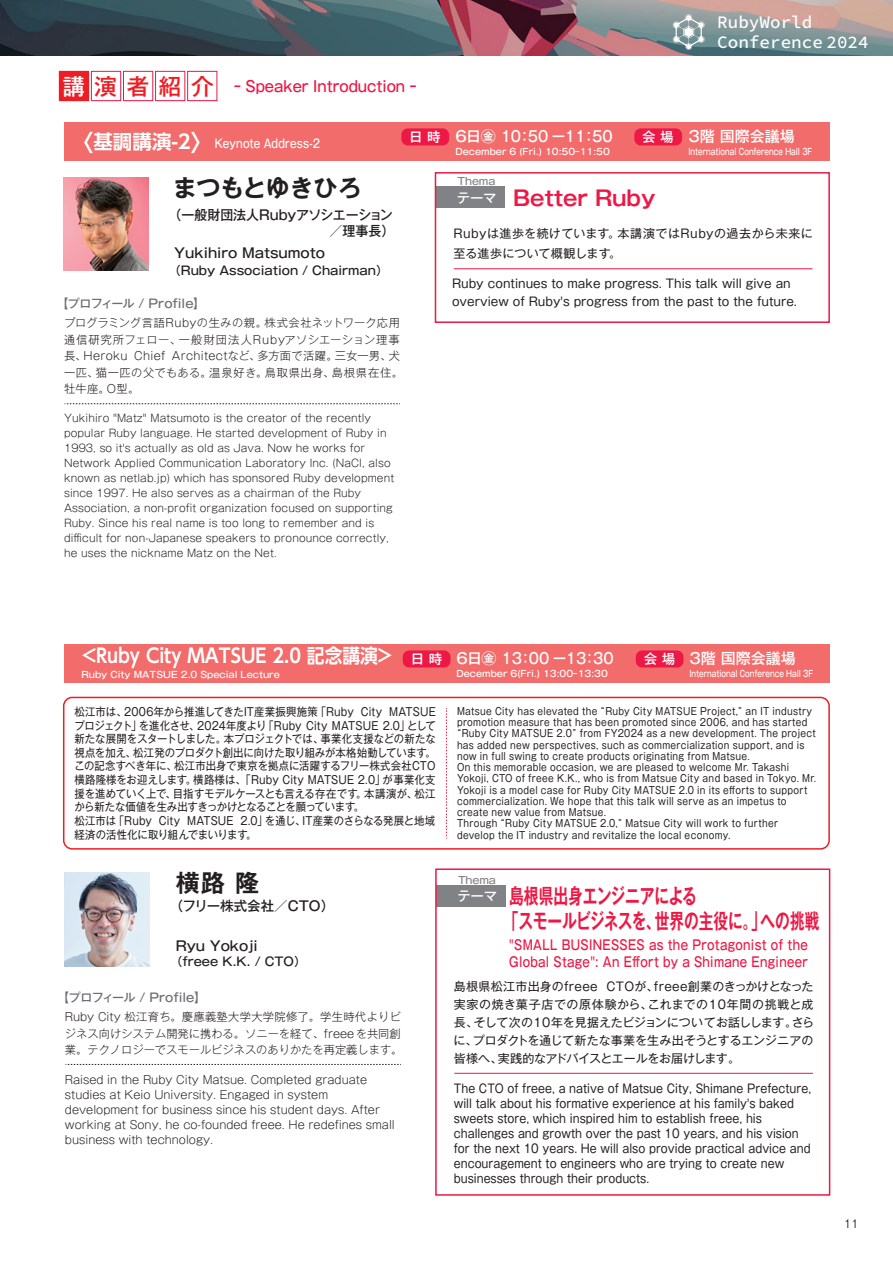
<style>
.page{position:relative;width:893px;height:1263px;background:#fff}
.page>*{position:absolute;margin:0;border:0;box-sizing:border-box;transform-origin:0 0}
.t1{font:700 24px "Gothic MB101 Pro De";letter-spacing:-.01em;color:#231f20}
.t2{font:700 21px/25.5px "Gothic MB101 Pro De";color:#ed1845;scale:.7 1}
.t3{font:700 21px "Gothic MB101 Pro De";color:#ed1845}
.t4{font:700 19.5px "UD Shin Go Pr 6 N De";color:#fff;scale:.91 1}
.t5{font:200 17.55px/20.2px "Source Code Roman";color:#fff}
.t6{font:500 15px "Gothic MB101 Pro";color:#fff}
.t7{font:500 15px "Gothic MB101 Pr 6";color:#ed1845;scale:.9 1}
.t8{font:500 13.5px/16.5px "Gothic MB101 Pro";letter-spacing:.03em;color:#ed1845;scale:.8 1}
.t9{font:500 13.5px "Gothic MB101 Pro";color:#231f20}
.t10{font:500 13.5px/16.5px "Gothic MB101 Pro";color:#231f20;text-align:right;scale:.96 1}
.t11{font:500 13.5px "Gothic MB101 Pro";letter-spacing:-.02em;color:#fff}
.t12{font:12.75px "MOG Romaji A";color:#231f20}
.t13{font:12px/15px "Gothic MB101 Pro";color:#231f20;scale:.92 1}
.t14{font:12px/18px "Gothic MB101 Pro";color:#231f20}
.t15{font:12px/19.5px "Gothic MB101 Pro";letter-spacing:.03em;color:#231f20}
.t16{font:500 12px "Gothic MB101 Pro";color:#231f20}
.t17{font:500 12px "Gothic MB101 Pro";letter-spacing:-.03em;color:#6c6d70}
.t18{font:500 12px "Gothic MB101 Pro";letter-spacing:.015em;color:#fff;scale:.8 1}
.t19{font:11.25px/13.6px "Gothic MB101 Pro";color:#231f20;scale:.92 1}
.t20{font:300 11.25px/15px "Gothic MB101 Pro";color:#231f20}
.t21{font:300 11.25px/16.5px "Gothic MB101 Pro";letter-spacing:.035em;color:#231f20}
.t22{font:300 10.5px/15px "Gothic MB101 Pro";letter-spacing:.01em;color:#231f20}
.t23{font:500 10.2px "Gothic MB101 Pro";letter-spacing:-.01em;color:#808285}
.t24{font:10.05px/11.2px "Gothic MB101 Pro";letter-spacing:.03em;color:#231f20;scale:.9 1}
.t25{font:500 9px "Gothic MB101 Pro";color:#fff}
.t26{font:500 9px "Gothic MB101 Pro";color:#fff;scale:.75 1}
.s1{font-family:"Gothic MB101 Pro";font-size:22.5px;color:#fff}
.s2{font-family:"Gothic MB101 Pro";font-size:22.5px;color:#ee1d23}
.s3{font-size:13.5px}
.s4{font-family:"UD Shin Go Pr 6 N De";font-weight:700;font-size:22.5px}
.s5{font-family:"UD Shin Go Pr 6 N De";font-weight:700;font-size:19.5px}
</style>
<div class="page">
<div style="left:59px;top:71px;width:30px;height:30px;background:#ee1d23"></div>
<div style="left:91px;top:71px;width:30px;height:30px;border:1px solid #ed1845"></div>
<div style="left:123px;top:71px;width:30px;height:30px;border:1px solid #ed1845"></div>
<div style="left:155px;top:71px;width:30px;height:30px;border:1px solid #ed1845"></div>
<div style="left:187px;top:71px;width:30px;height:30px;border:1px solid #ed1845"></div>
<div style="left:64px;top:122px;width:765px;height:38px;background:#f16c6b"></div>
<div style="left:634px;top:128px;width:48px;height:17px;background:#ed1845;border-radius:6px"></div>
<div style="left:401px;top:128px;width:48px;height:17px;background:#ed1845;border-radius:6px"></div>
<div style="left:435px;top:187px;width:70px;height:21px;background:#808285"></div>
<div style="left:435px;top:172px;width:395px;height:151px;border:2px solid #ed1845"></div>
<img style="left:64px;top:177px;width:85px;height:94px">
<hr style="left:454px;top:268px;width:358px;height:1px;background:#ed1845">
<svg style="left:65px;top:403px;width:335px;height:1px"></svg>
<div style="left:64px;top:644px;width:766px;height:38px;background:#f16c6b"></div>
<img style="left:65px;top:872px;width:85px;height:94px">
<div style="left:636px;top:650px;width:47px;height:17px;background:#ed1845;border-radius:6px"></div>
<div style="left:403px;top:650px;width:47px;height:17px;background:#ed1845;border-radius:6px"></div>
<div style="left:436px;top:885px;width:69px;height:21px;background:#808285"></div>
<div style="left:435px;top:868px;width:395px;height:328px;border:2px solid #ed1845"></div>
<hr style="left:454px;top:1073px;width:359px;height:1px;background:#ed1845">
<svg style="left:66px;top:1064px;width:335px;height:1px"></svg>
<div style="left:63px;top:697px;width:767px;height:153px;border:2px solid #ee1d23;border-radius:9px"></div>
<svg style="left:446px;top:708px;width:1px;height:131px"></svg>
<img style="left:0;top:0;width:893px;height:55px">
<svg style="left:673px;top:14px;width:32px;height:36px"></svg>
<h3 class="t5" style="left:717px;top:13px;width:153px">RubyWorld<br>Conference 2024</h3>
<h3 class="t7" style="left:62px;top:74px;width:395px"><span class="s1">講</span><span class="s2">演者紹介</span> ｰ Speaker Introduction ｰ</h3>
<h3 class="t11" style="left:409px;top:126px;width:33px">日 時</h3>
<h3 class="t6" style="left:642px;top:124px;width:154px"><span class="s3">会 場</span> 3階 国際会議場</h3>
<p class="t26" style="left:688px;top:144px;width:166px">International Conference Hall 3F</p>
<h3 class="t6" style="left:455px;top:124px;width:159px">6日㊎ 10：50 ー11：50</h3>
<p class="t25" style="left:455px;top:144px;width:156px">December 6 (Fri.) 10:50ｰ11:50</p>
<p class="t18" style="left:71px;top:134px;width:313px"><span class="s4">〈</span><span class="s5">基調講演-2</span><span class="s4">〉</span>Keynote Address-2</p>
<h1 class="t1" style="left:173px;top:168px;width:191px">まつもとゆきひろ</h1>
<h3 class="t10" style="left:169px;top:205px;width:237px">（一般財団法人Rubyアソシエーション／理事長）</h3>
<h3 class="t9" style="left:174px;top:242px;width:152px">Yukihiro Matsumoto</h3>
<p class="t16" style="left:169px;top:260px;width:221px">（Ruby Association / Chairman）</p>
<p class="t17" style="left:56px;top:293px;width:150px">【プロフィール / Profile】</p>
<p class="t21" style="left:64px;top:313px;width:341px">プログラミング言語Rubyの生みの親。株式会社ネットワーク応用通信研究所フェロー、一般財団法人Rubyアソシエーション理事長、Heroku Chief Architectなど、多方面で活躍。三女一男、犬一匹、猫一匹の父でもある。温泉好き。鳥取県出身、島根県在住。牡牛座。O型。</p>
<p class="t22" style="left:64px;top:409px;width:332px">Yukihiro "Matz" Matsumoto is the creator of the recently popular Ruby language. He started development of Ruby in 1993, so it's actually as old as Java. Now he works for Network Applied Communication Laboratory Inc. (NaCl, also known as netlab.jp) which has sponsored Ruby development since 1997. He also serves as a chairman of the Ruby Association, a non-profit organization focused on supporting Ruby. Since his real name is too long to remember and is difficult for non-Japanese speakers to pronounce correctly, he uses the nickname Matz on the Net.</p>
<p class="t23" style="left:458px;top:173px;width:39px">Thema</p>
<h2 class="t3" style="left:513px;top:180px;width:144px">Better Ruby</h2>
<p class="t15" style="left:453px;top:222px;width:361px">Rubyは進歩を続けています。本講演ではRubyの過去から未来に至る進歩について概観します。</p>
<p class="t14" style="left:452px;top:273px;width:346px">Ruby continues to make progress. This talk will give an overview of Ruby's progress from the past to the future.</p>
<h3 class="t11" style="left:457px;top:186px;width:41px">テーマ</h3>
<h3 class="t4" style="left:82px;top:640px;width:343px">&lt;Ruby City MATSUE 2.0 記念講演&gt;</h3>
<h3 class="t6" style="left:689px;top:646px;width:108px">3階 国際会議場</h3>
<p class="t26" style="left:689px;top:666px;width:166px">International Conference Hall 3F</p>
<h3 class="t6" style="left:456px;top:646px;width:159px">6日㊎ 13：00 ー13：30</h3>
<p class="t25" style="left:456px;top:666px;width:153px">December 6(Fri.) 13:00ｰ13:30</p>
<h3 class="t11" style="left:411px;top:648px;width:33px">日 時</h3>
<h3 class="t11" style="left:644px;top:648px;width:33px">会 場</h3>
<p class="t25" style="left:82px;top:667px;width:200px">Ruby City MATSUE 2.0 Special Lecture</p>
<p class="t19" style="left:74px;top:703px;width:394px">松江市は、2006年から推進してきたIT産業振興施策「Ruby City MATSUEプロジェクト」を進化させ、2024年度より「Ruby City MATSUE 2.0」として新たな展開をスタートしました。本プロジェクトでは、事業化支援などの新たな視点を加え、松江発のプロダクト創出に向けた取り組みが本格始動しています。この記念すべき年に、松江市出身で東京を拠点に活躍するフリー株式会社CTO横路隆様をお迎えします。横路様は、「Ruby City MATSUE 2.0」が事業化支援を進めていく上で、目指すモデルケースとも言える存在です。本講演が、松江から新たな価値を生み出すきっかけとなることを願っています。<br>松江市は「Ruby City MATSUE 2.0」を通じ、IT産業のさらなる発展と地域経済の活性化に取り組んでまいります。</p>
<p class="t24" style="left:457px;top:704px;width:401px">Matsue City has elevated the ‶Ruby City MATSUE Project," an IT industry promotion measure that has been promoted since 2006, and has started ‶Ruby City MATSUE 2.0" from FY2024 as a new development. The project has added new perspectives, such as commercialization support, and is now in full swing to create products originating from Matsue.<br>On this memorable occasion, we are pleased to welcome Mr. Takashi Yokoji, CTO of freee K.K., who is from Matsue City and based in Tokyo. Mr.<br>Yokoji is a model case for Ruby City MATSUE 2.0 in its efforts to support commercialization. We hope that this talk will serve as an impetus to create new value from Matsue.<br>Through ‶Ruby City MATSUE 2.0," Matsue City will work to further develop the IT industry and revitalize the local economy.</p>
<h1 class="t1" style="left:176px;top:863px;width:85px">横路 隆</h1>
<h3 class="t9" style="left:170px;top:895px;width:166px">（フリー株式会社／CTO）</h3>
<h3 class="t9" style="left:176px;top:934px;width:83px">Ryu Yokoji</h3>
<p class="t16" style="left:170px;top:951px;width:137px">（freee K.K. / CTO）</p>
<p class="t17" style="left:57px;top:987px;width:150px">【プロフィール / Profile】</p>
<p class="t20" style="left:65px;top:1007px;width:339px;line-height:16.5px">Ruby City 松江育ち。慶應義塾大学大学院修了。学生時代よりビジネス向けシステム開発に携わる。ソニーを経て、freeeを共同創業。テクノロジーでスモールビジネスのありかたを再定義します。</p>
<p class="t20" style="left:65px;top:1071px;width:331px">Raised in the Ruby City Matsue. Completed graduate studies at Keio University. Engaged in system development for business since his student days. After working at Sony, he co-founded freee. He redefines small business with technology.</p>
<p class="t23" style="left:458px;top:871px;width:39px">Thema</p>
<h3 class="t11" style="left:457px;top:885px;width:41px">テーマ</h3>
<h2 class="t2" style="left:504px;top:880px;width:452px">島根県出身エンジニアによる<br>「スモールビジネスを、世界の主役に。」への挑戦</h2>
<h3 class="t8" style="left:509px;top:935px;width:375px">"SMALL BUSINESSES as the Protagonist of the<br>Global Stage": An Effort by a Shimane Engineer</h3>
<p class="t14" style="left:453px;top:976px;width:362px;text-align:justify">島根県松江市出身のfreee CTOが、freee創業のきっかけとなった実家の焼き菓子店での原体験から、これまでの10年間の挑戦と成長、そして次の10年を見据えたビジョンについてお話しします。さらに、プロダクトを通じて新たな事業を生み出そうとするエンジニアの皆様へ、実践的なアドバイスとエールをお届けします。</p>
<p class="t13" style="left:454px;top:1079px;width:390px">The CTO of freee, a native of Matsue City, Shimane Prefecture, will talk about his formative experience at his family's baked sweets store, which inspired him to establish freee, his challenges and growth over the past 10 years, and his vision for the next 10 years. He will also provide practical advice and encouragement to engineers who are trying to create new businesses through their products.</p>
<p class="t12" style="left:844px;top:1216px;width:16px">11</p>
</div>
